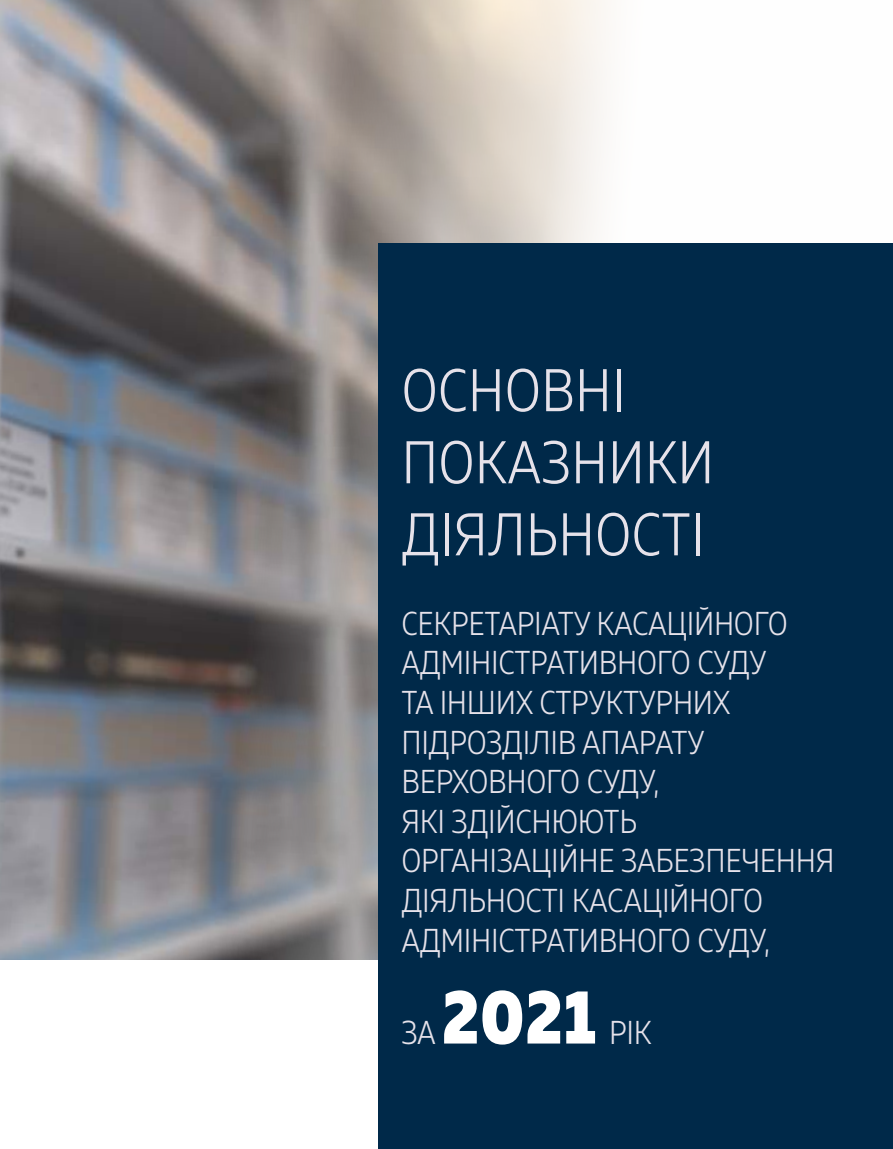
<style>
.page{position:relative;width:893px;height:1149px;background:#fff}
.page>*{position:absolute;margin:0;border:0;box-sizing:border-box;transform-origin:0 0}
.t1{font:800 76.5px "Muller Narrow";color:#fff}
.t2{font:300 60px/72px "Muller Narrow";letter-spacing:.02em;color:#e6e2ea}
.t3{font:300 33px/39.6px "Muller Narrow";letter-spacing:.01em;color:#e6e2ea}
</style>
<div class="page">
<img style="left:0;top:0;width:608px;height:959px">
<div style="left:378px;top:243px;width:515px;height:905px;background:#002949"></div>
<h2 class="t2" style="left:402px;top:354px;width:313px">ОСНОВНІ<br>ПОКАЗНИКИ<br>ДІЯЛЬНОСТІ</h2>
<p class="t3" style="left:402px;top:603px;width:434px">CЕКРЕТАРІАТУ КАСАЦІЙНОГО<br>АДМІНІСТРАТИВНОГО СУДУ<br>ТА ІНШИХ СТРУКТУРНИХ<br>ПІДРОЗДІЛІВ АПАРАТУ<br>ВЕРХОВНОГО СУДУ,<br>ЯКІ ЗДІЙСНЮЮТЬ<br>ОРГАНІЗАЦІЙНЕ ЗАБЕЗПЕЧЕННЯ<br>ДІЯЛЬНОСТІ КАСАЦІЙНОГО<br>АДМІНІСТРАТИВНОГО СУДУ,</p>
<p class="t3" style="left:402px;top:1011px;width:35px">ЗА</p>
<h1 class="t1" style="left:442px;top:967px;width:156px">2021</h1>
<p class="t3" style="left:609px;top:1011px;width:43px">РІК</p>
</div>
